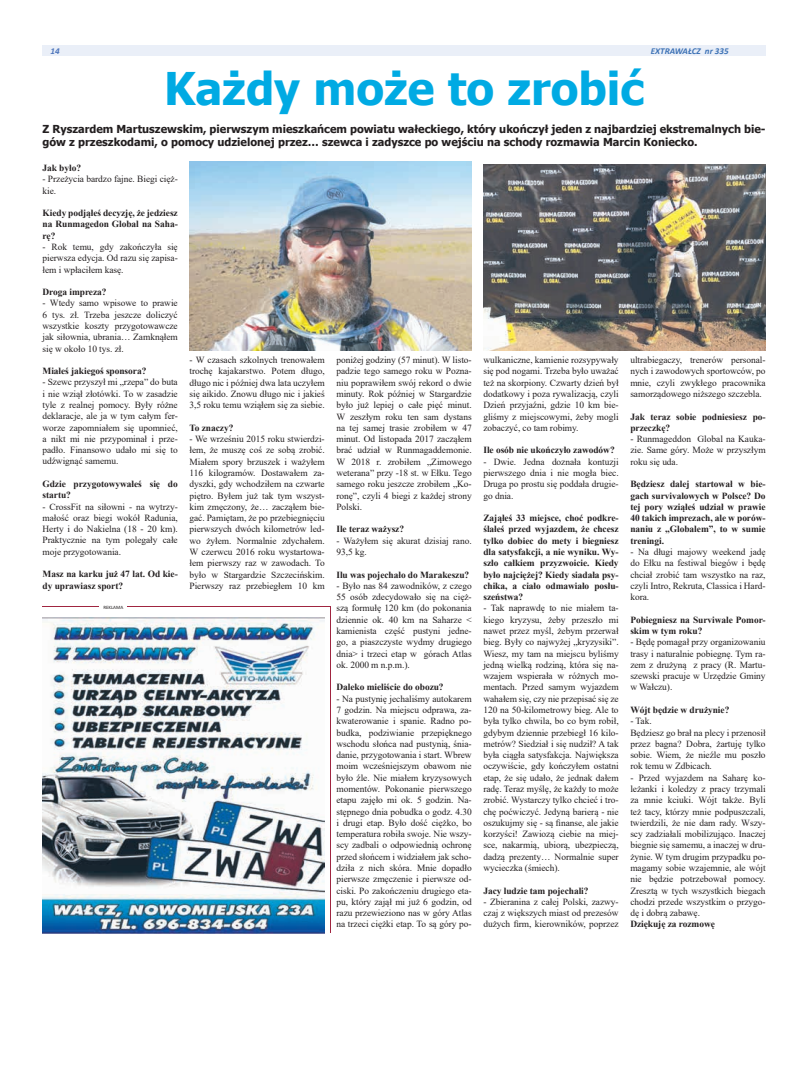
<style>
.page{position:relative;width:794px;height:1092px;background:#fff}
.page>*{position:absolute;margin:0;border:0;box-sizing:border-box;transform-origin:0 0}
.t1{font:700 45px "Tahoma";color:#00aae3}
.t2{font:700 11px/13.2px "Tahoma";color:#231f20}
.t3{font:9.4px/11.3px "Times New Roman";letter-spacing:-.005em;color:#231f20;text-align:justify}
.t4{font:700 9.4px/11.3px "Times New Roman";letter-spacing:-.005em;color:#231f20}
.t5{font:italic 700 9px "Calibri";color:#3d72b6}
.t6{font:italic 700 9px "Calibri";color:#4d75bb}
.t7{font:5px "Calibri";color:#231f20}
</style>
<div class="page">
<div style="left:43px;top:45px;width:722px;height:11px;background:#eaeff8"></div>
<img style="left:43px;top:617px;width:282px;height:316px">
<hr style="left:43px;top:606px;width:288px;height:1px;background:#a02540">
<div style="left:100px;top:604px;width:27px;height:5px;background:#fff"></div>
<hr style="left:331px;top:606px;width:1px;height:327px;background:#a02540">
<img style="left:189px;top:162px;width:283px;height:189px">
<img style="left:483px;top:165px;width:282px;height:186px">
<p class="t6" style="left:50px;top:44px;width:11px">14</p>
<p class="t5" style="left:651px;top:44px;width:79px">EXTRAWAŁCZ nr 335</p>
<h1 class="t1" style="left:164px;top:57px;width:482px">Każdy może to zrobić</h1>
<p class="t2" style="left:43px;top:122px;width:724px">Z Ryszardem Martuszewskim, pierwszym mieszkańcem powiatu wałeckiego, który ukończył jeden z najbardziej ekstremalnych bie&shy;gów z przeszkodami, o pomocy udzielonej przez… szewca i zadyszce po wejściu na schody rozmawia Marcin Koniecko.</p>
<p class="t4" style="left:43px;top:162px;width:40px">Jak było?</p>
<p class="t3" style="left:43px;top:173px;width:137px">- Przeżycia bardzo fajne. Biegi cięż&shy;kie.</p>
<p class="t4" style="left:43px;top:207px;width:137px;text-align:justify">Kiedy podjąłeś decyzję, że jedziesz na Runmagedon Global na Saha&shy;rę?</p>
<p class="t3" style="left:43px;top:241px;width:137px">- Rok temu, gdy zakończyła się pierwsza edycja. Od razu się zapisa&shy;łem i wpłaciłem kasę.</p>
<p class="t4" style="left:43px;top:286px;width:66px">Droga impreza?</p>
<p class="t3" style="left:43px;top:297px;width:137px">- Wtedy samo wpisowe to prawie 6 tys. zł. Trzeba jeszcze doliczyć wszystkie koszty przygotowawcze jak siłownia, ubrania… Zamknąłem się w około 10 tys. zł.</p>
<p class="t4" style="left:43px;top:365px;width:105px">Miałeś jakiegoś sponsora?</p>
<p class="t3" style="left:43px;top:376px;width:137px">- Szewc przyszył mi „rzepa” do buta i nie wziął złotówki. To w zasadzie tyle z realnej pomocy. Były różne deklaracje, ale ja w tym całym fer&shy;worze zapomniałem się upomnieć, a nikt mi nie przypominał i prze&shy;padło. Finansowo udało mi się to udźwignąć samemu.</p>
<p class="t4" style="left:43px;top:478px;width:137px">Gdzie przygotowywałeś się do startu?</p>
<p class="t3" style="left:43px;top:500px;width:137px">- CrossFit na siłowni - na wytrzy&shy;małość oraz biegi wokół Radunia, Herty i do Nakielna (18 - 20 km).<br>Praktycznie na tym polegały całe moje przygotowania.</p>
<p class="t4" style="left:43px;top:568px;width:137px">Masz na karku już 47 lat. Od kie&shy;dy uprawiasz sport?</p>
<p class="t3" style="left:336px;top:354px;width:137px">poniżej godziny (57 minut). W listo&shy;padzie tego samego roku w Pozna&shy;niu poprawiłem swój rekord o dwie minuty. Rok później w Stargardzie było już lepiej o całe pięć minut.<br>W zeszłym roku ten sam dystans na tej samej trasie zrobiłem w 47 minut. Od listopada 2017 zacząłem brać udział w Runmagaddemonie.<br>W 2018 r. zrobiłem „Zimowego weterana” przy -18 st. w Ełku. Tego samego roku jeszcze zrobiłem „Ko&shy;ronę”, czyli 4 biegi z każdej strony Polski.</p>
<p class="t4" style="left:336px;top:523px;width:69px">Ile teraz ważysz?</p>
<p class="t3" style="left:336px;top:534px;width:137px">- Ważyłem się akurat dzisiaj rano.<br>93,5 kg.</p>
<p class="t4" style="left:336px;top:568px;width:134px">Ilu was pojechało do Marakeszu?</p>
<p class="t3" style="left:336px;top:579px;width:137px">- Było nas 84 zawodników, z czego 55 osób zdecydowało się na cięż&shy;szą formułę 120 km (do pokonania dziennie ok. 40 km na Saharze &lt; kamienista część pustyni jedne&shy;go, a piaszczyste wydmy drugiego dnia&gt; i trzeci etap w górach Atlas ok. 2000 m n.p.m.).</p>
<p class="t4" style="left:336px;top:681px;width:109px">Daleko mieliście do obozu?</p>
<p class="t3" style="left:336px;top:692px;width:137px">- Na pustynię jechaliśmy autokarem 7 godzin. Na miejscu odprawa, za&shy;kwaterowanie i spanie. Radno po&shy;budka, podziwianie przepięknego wschodu słońca nad pustynią, śnia&shy;danie, przygotowania i start. Wbrew moim wcześniejszym obawom nie było źle. Nie miałem kryzysowych momentów. Pokonanie pierwszego etapu zajęło mi ok. 5 godzin. Na&shy;stępnego dnia pobudka o godz. 4.30 i drugi etap. Było dość ciężko, bo temperatura robiła swoje. Nie wszy&shy;scy zadbali o odpowiednią ochronę przed słońcem i widziałem jak scho&shy;dziła z nich skóra. Mnie dopadło pierwsze zmęczenie i pierwsze od&shy;ciski. Po zakończeniu drugiego eta&shy;pu, który zajął mi już 6 godzin, od razu przewieziono nas w góry Atlas na trzeci ciężki etap. To są góry po-</p>
<p class="t3" style="left:189px;top:354px;width:137px">- W czasach szkolnych trenowałem trochę kajakarstwo. Potem długo, długo nic i później dwa lata uczyłem się aikido. Znowu długo nic i jakieś 3,5 roku temu wziąłem się za siebie.</p>
<p class="t4" style="left:189px;top:421px;width:45px">To znaczy?</p>
<p class="t3" style="left:189px;top:433px;width:137px">- We wrześniu 2015 roku stwierdzi&shy;łem, że muszę coś ze sobą zrobić.<br>Miałem spory brzuszek i ważyłem 116 kilogramów. Dostawałem za&shy;dyszki, gdy wchodziłem na czwarte piętro. Byłem już tak tym wszyst&shy;kim zmęczony, że… zacząłem bie&shy;gać. Pamiętam, że po przebiegnięciu pierwszych dwóch kilometrów led&shy;wo żyłem. Normalnie zdychałem.<br>W czerwcu 2016 roku wystartowa&shy;łem pierwszy raz w zawodach. To było w Stargardzie Szczecińskim.<br>Pierwszy raz przebiegłem 10 km</p>
<p class="t3" style="left:483px;top:354px;width:137px">wulkaniczne, kamienie rozsypywały się pod nogami. Trzeba było uważać też na skorpiony. Czwarty dzień był dodatkowy i poza rywalizacją, czyli Dzień przyjaźni, gdzie 10 km bie&shy;gliśmy z miejscowymi, żeby mogli zobaczyć, co tam robimy.</p>
<p class="t4" style="left:483px;top:444px;width:133px">Ile osób nie ukończyło zawodów?</p>
<p class="t3" style="left:483px;top:455px;width:137px">- Dwie. Jedna doznała kontuzji pierwszego dnia i nie mogła biec.<br>Druga po prostu się poddała drugie&shy;go dnia.</p>
<p class="t4" style="left:483px;top:512px;width:137px;text-align:justify">Zająłeś 33 miejsce, choć podkre&shy;ślałeś przed wyjazdem, że chcesz tylko dobiec do mety i biegniesz dla satysfakcji, a nie wyniku. Wy&shy;szło całkiem przyzwoicie. Kiedy było najciężej? Kiedy siadała psy&shy;chika, a ciało odmawiało posłu&shy;szeństwa?</p>
<p class="t3" style="left:483px;top:602px;width:137px">- Tak naprawdę to nie miałem ta&shy;kiego kryzysu, żeby przeszło mi nawet przez myśl, żebym przerwał bieg. Były co najwyżej „kryzysiki”.<br>Wiesz, my tam na miejscu byliśmy jedną wielką rodziną, która się na&shy;wzajem wspierała w różnych mo&shy;mentach. Przed samym wyjazdem wahałem się, czy nie przepisać się ze 120 na 50-kilometrowy bieg. Ale to była tylko chwila, bo co bym robił, gdybym dziennie przebiegł 16 kilo&shy;metrów? Siedział i się nudził? A tak była ciągła satysfakcja. Największa oczywiście, gdy kończyłem ostatni etap, że się udało, że jednak dałem radę. Teraz myślę, że każdy to może zrobić. Wystarczy tylko chcieć i tro&shy;chę poćwiczyć. Jedyną barierą - nie oszukujmy się - są finanse, ale jakie korzyści! Zawiozą ciebie na miej&shy;sce, nakarmią, ubiorą, ubezpieczą, dadzą prezenty… Normalnie super wycieczka (śmiech).</p>
<p class="t4" style="left:483px;top:884px;width:107px">Jacy ludzie tam pojechali?</p>
<p class="t3" style="left:483px;top:895px;width:137px">- Zbieranina z całej Polski, zazwy&shy;czaj z większych miast od prezesów dużych firm, kierowników, poprzez</p>
<p class="t3" style="left:630px;top:354px;width:137px">ultrabiegaczy, trenerów personal&shy;nych i zawodowych sportowców, po mnie, czyli zwykłego pracownika samorządowego niższego szczebla.</p>
<p class="t4" style="left:630px;top:410px;width:137px">Jak teraz sobie podniesiesz po&shy;przeczkę?</p>
<p class="t3" style="left:630px;top:433px;width:137px">- Runmageddon Global na Kauka&shy;zie. Same góry. Może w przyszłym roku się uda.</p>
<p class="t4" style="left:630px;top:478px;width:137px;text-align:justify">Będziesz dalej startował w bie&shy;gach survivalowych w Polsce? Do tej pory wziąłeś udział w prawie 40 takich imprezach, ale w porów&shy;naniu z „Globalem”, to w sumie treningi.</p>
<p class="t3" style="left:630px;top:546px;width:137px">- Na długi majowy weekend jadę do Ełku na festiwal biegów i będę chciał zrobić tam wszystko na raz, czyli Intro, Rekruta, Classica i Hard&shy;kora.</p>
<p class="t4" style="left:630px;top:613px;width:137px">Pobiegniesz na Surviwale Pomor&shy;skim w tym roku?</p>
<p class="t3" style="left:630px;top:636px;width:137px">- Będę pomagał przy organizowaniu trasy i naturalnie pobiegnę. Tym ra&shy;zem z drużyną z pracy (R. Martu&shy;szewski pracuje w Urzędzie Gminy w Wałczu).</p>
<p class="t4" style="left:630px;top:703px;width:100px">Wójt będzie w drużynie?</p>
<p class="t3" style="left:630px;top:715px;width:137px;text-align:left">- Tak.<br>Będziesz go brał na plecy i przenosił przez bagna? Dobra, żartuję tylko sobie. Wiem, że nieźle mu poszło rok temu w Zdbicach.</p>
<p class="t3" style="left:630px;top:771px;width:137px">- Przed wyjazdem na Saharę ko&shy;leżanki i koledzy z pracy trzymali za mnie kciuki. Wójt także. Byli też tacy, którzy mnie podpuszczali, twierdzili, że nie dam rady. Wszy&shy;scy zadziałali mobilizująco. Inaczej biegnie się samemu, a inaczej w dru&shy;żynie. W tym drugim przypadku po&shy;magamy sobie wzajemnie, ale wójt nie będzie potrzebował pomocy.<br>Zresztą w tych wszystkich biegach chodzi przede wszystkim o przygo&shy;dę i dobrą zabawę.</p>
<p class="t4" style="left:630px;top:918px;width:86px">Dziękuję za rozmowę</p>
<p class="t7" style="left:103px;top:603px;width:21px">REKLAMA</p>
</div>
